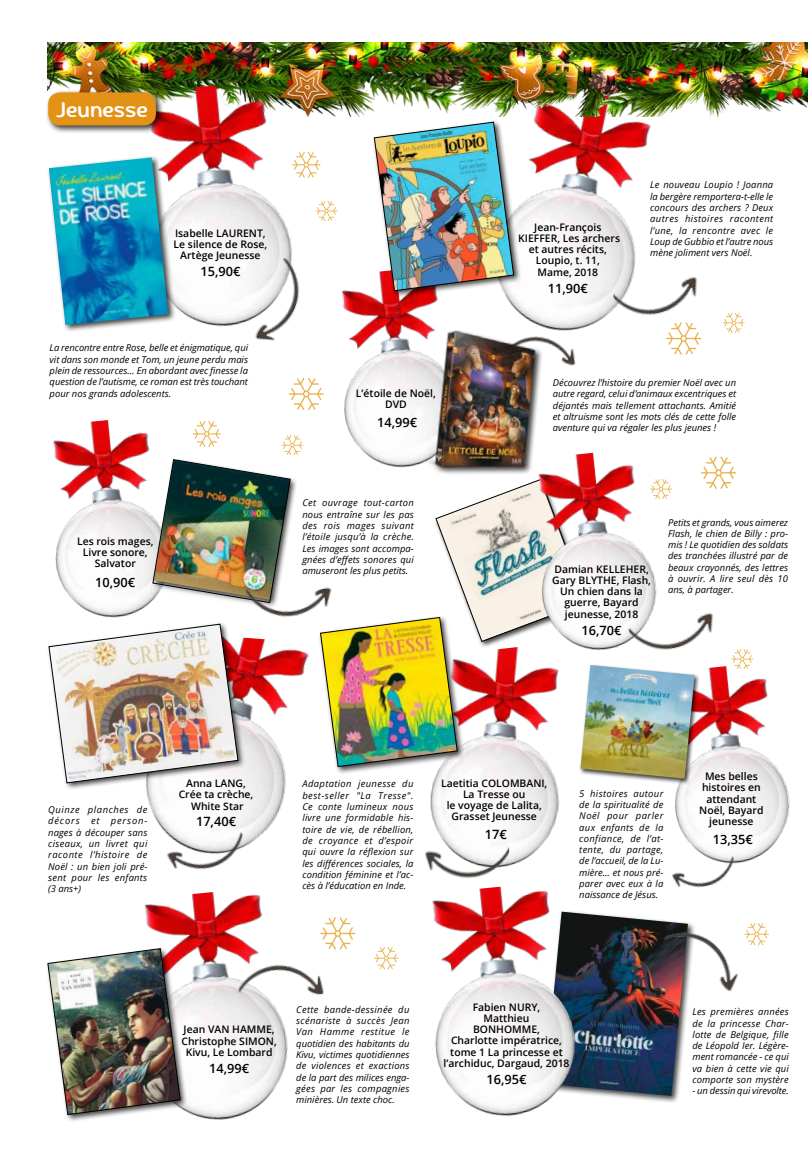
<style>
.page{position:relative;width:808px;height:1149px;background:#fff}
.page>*{position:absolute;margin:0;border:0;box-sizing:border-box;transform-origin:0 0}
.t1{font:23px "Constance";color:#fff}
.t2{font:600 12.8px "Open Sans";color:#000}
.t3{font:600 10.4px/11.2px "Open Sans";color:#000;text-align:center}
.t4{font:italic 9.4px/11.3px "Open Sans";color:#000;text-align:justify}
</style>
<div class="page">
<img style="left:507px;top:117px;width:144px;height:194px">
<img style="left:430px;top:766px;width:130px;height:100px">
<img style="left:146px;top:640px;width:163px;height:192px">
<img style="left:47px;top:42px;width:761px;height:75px">
<img style="left:517px;top:311px;width:75px;height:55px">
<svg style="left:289px;top:377px;width:35px;height:33px"></svg>
<svg style="left:701px;top:456px;width:35px;height:33px"></svg>
<svg style="left:320px;top:917px;width:35px;height:28px"></svg>
<svg style="left:671px;top:347px;width:26px;height:8px"></svg>
<svg style="left:302px;top:152px;width:18px;height:26px"></svg>
<svg style="left:316px;top:201px;width:21px;height:20px"></svg>
<svg style="left:666px;top:479px;width:6px;height:20px"></svg>
<svg style="left:743px;top:649px;width:10px;height:11px"></svg>
<svg style="left:764px;top:926px;width:5px;height:16px"></svg>
<svg style="left:374px;top:947px;width:24px;height:22px"></svg>
<svg style="left:728px;top:312px;width:17px;height:21px"></svg>
<div style="left:543px;top:909px;width:153px;height:194px;background:#000;opacity:.75"></div>
<img style="left:586px;top:911px;width:102px;height:184px">
<img style="left:132px;top:79px;width:170px;height:248px">
<img style="left:432px;top:890px;width:154px;height:226px">
<img style="left:144px;top:898px;width:144px;height:222px">
<img style="left:341px;top:290px;width:97px;height:178px">
<img style="left:53px;top:420px;width:97px;height:198px">
<img style="left:538px;top:452px;width:128px;height:198px">
<img style="left:675px;top:660px;width:115px;height:202px">
<img style="left:220px;top:235px;width:82px;height:106px">
<div style="left:47px;top:155px;width:129px;height:178px;background:#000;opacity:.75"></div>
<img style="left:49px;top:157px;width:119px;height:168px">
<div style="left:372px;top:120px;width:150px;height:179px;background:#000;opacity:.75"></div>
<img style="left:374px;top:122px;width:140px;height:169px">
<div style="left:318px;top:615px;width:147px;height:159px;background:#000;opacity:.75"></div>
<img style="left:320px;top:479px;width:267px;height:287px">
<div style="left:47px;top:621px;width:199px;height:169px;background:#000;opacity:.75"></div>
<img style="left:49px;top:623px;width:189px;height:160px">
<img style="left:592px;top:243px;width:136px;height:104px">
<img style="left:425px;top:825px;width:84px;height:75px">
<img style="left:146px;top:808px;width:118px;height:90px">
<img style="left:644px;top:909px;width:120px;height:111px">
<img style="left:222px;top:939px;width:126px;height:84px">
<img style="left:609px;top:580px;width:134px;height:101px">
<img style="left:403px;top:326px;width:152px;height:151px">
<div style="left:579px;top:663px;width:122px;height:121px;background:#000;opacity:.75"></div>
<img style="left:580px;top:664px;width:114px;height:114px">
<div style="left:46px;top:90px;width:118px;height:44px;background:#000;opacity:.75"></div>
<div style="left:48px;top:92px;width:108px;height:33px;background:#e39216;border-radius:12px"></div>
<div style="left:150px;top:457px;width:148px;height:153px;background:#000;opacity:.75"></div>
<img style="left:153px;top:420px;width:150px;height:182px">
<div style="left:45px;top:945px;width:143px;height:177px;background:#000;opacity:.75"></div>
<img style="left:48px;top:948px;width:132px;height:166px">
<img style="left:230px;top:557px;width:125px;height:83px">
<img style="left:645px;top:841px;width:101px;height:75px">
<h1 class="t1" style="left:56px;top:97px;width:94px">Jeunesse</h1>
<p class="t3" style="left:174px;top:227px;width:95px">Isabelle LAURENT,<br>Le silence de Rose,<br>Artège Jeunesse</p>
<h2 class="t2" style="left:200px;top:263px;width:42px">15,90€</h2>
<p class="t4" style="left:50px;top:342px;width:200px">La rencontre entre Rose, belle et énigmatique, qui vit dans son monde et Tom, un jeune perdu mais plein de ressources… En abordant avec finesse la question de l’autisme, ce roman est très touchant pour nos grands adolescents.</p>
<p class="t3" style="left:77px;top:535px;width:78px">Les rois mages,<br>Livre sonore,<br>Salvator</p>
<h2 class="t2" style="left:95px;top:573px;width:42px">10,90€</h2>
<p class="t3" style="left:356px;top:387px;width:81px">L’étoile de Noël,<br>DVD</p>
<h2 class="t2" style="left:377px;top:414px;width:42px">14,99€</h2>
<p class="t4" style="left:302px;top:497px;width:113px">Cet ouvrage tout-carton nous entraîne sur les pas des rois mages suivant l’étoile jusqu’à la crèche.<br>Les images sont accompa&shy;gnées d’effets sonores qui amuseront les plus petits.</p>
<p class="t3" style="left:518px;top:221px;width:103px">Jean-François<br>KIEFFER, Les archers et autres récits,<br>Loupio, t. 11,<br>Mame, 2018</p>
<h2 class="t2" style="left:548px;top:279px;width:42px">11,90€</h2>
<p class="t4" style="left:650px;top:179px;width:125px">Le nouveau Loupio ! Joanna la bergère remportera-t-elle le concours des archers ? Deux autres histoires racontent l’une, la rencontre avec le Loup de Gubbio et l’autre nous mène joliment vers Noël.</p>
<p class="t4" style="left:553px;top:377px;width:185px">Découvrez l’histoire du premier Noël avec un autre regard, celui d’animaux excentriques et déjantés mais tellement attachants. Amitié et altruisme sont les mots clés de cette folle aventure qui va régaler les plus jeunes !</p>
<p class="t3" style="left:552px;top:563px;width:100px">Damian KELLEHER,<br>Gary BLYTHE, Flash,<br>Un chien dans la guerre, Bayard jeunesse, 2018</p>
<h2 class="t2" style="left:582px;top:621px;width:42px">16,70€</h2>
<p class="t4" style="left:668px;top:516px;width:122px">Petits et grands, vous aimerez Flash, le chien de Billy : pro&shy;mis ! Le quotidien des soldats des tranchées illustré par de beaux crayonnés, des lettres à ouvrir. A lire seul dès 10 ans, à partager.</p>
<p class="t4" style="left:48px;top:803px;width:101px">Quinze planches de décors et person&shy;nages à découper sans ciseaux, un livret qui raconte l’histoire de Noël : un bien joli pré&shy;sent pour les enfants (3 ans+)</p>
<p class="t3" style="left:179px;top:777px;width:76px">Anna LANG,<br>Crée ta crèche,<br>White Star</p>
<h2 class="t2" style="left:196px;top:812px;width:42px">17,40€</h2>
<p class="t4" style="left:302px;top:777px;width:113px">Adaptation jeunesse du best-seller "La Tresse".<br>Ce conte lumineux nous livre une formidable his&shy;toire de vie, de rébellion, de croyance et d’espoir qui ouvre la réflexion sur les différences sociales, la condition féminine et l’ac&shy;cès à l’éducation en Inde.</p>
<p class="t3" style="left:441px;top:776px;width:108px">Laetitia COLOMBANI,<br>La Tresse ou<br>le voyage de Lalita,<br>Grasset Jeunesse</p>
<h2 class="t2" style="left:485px;top:825px;width:24px">17€</h2>
<p class="t4" style="left:579px;top:787px;width:86px">5 histoires autour de la spiritualité de Noël pour parler aux enfants de la confiance, de l’at&shy;tente, du partage, de l’accueil, de la Lu&shy;mière… et nous pré&shy;parer avec eux à la naissance de Jésus.</p>
<p class="t3" style="left:699px;top:770px;width:66px">Mes belles histoires en attendant<br>Noël, Bayard jeunesse</p>
<h2 class="t2" style="left:713px;top:830px;width:42px">13,35€</h2>
<p class="t3" style="left:181px;top:1023px;width:97px">Jean VAN HAMME,<br>Christophe SIMON,<br>Kivu, Le Lombard</p>
<h2 class="t2" style="left:209px;top:1058px;width:42px">14,99€</h2>
<p class="t4" style="left:296px;top:1003px;width:115px">Cette bande-dessinée du scénariste à succès Jean Van Hamme restitue le quotidien des habitants du Kivu, victimes quotidiennes de violences et exactions de la part des milices enga&shy;gées par les compagnies minières. Un texte choc.</p>
<p class="t3" style="left:443px;top:1000px;width:127px">Fabien NURY,<br>Matthieu<br>BONHOMME,<br>Charlotte impératrice, tome 1 La princesse et l’archiduc, Dargaud, 2018</p>
<h2 class="t2" style="left:486px;top:1069px;width:42px">16,95€</h2>
<p class="t4" style="left:692px;top:1005px;width:98px">Les premières années de la princesse Char&shy;lotte de Belgique, fille de Léopold Ier. Légère&shy;ment romancée - ce qui va bien à cette vie qui comporte son mystère</p>
<p class="t4" style="left:692px;top:1084px;width:98px">- un dessin qui virevolte.</p>
</div>
